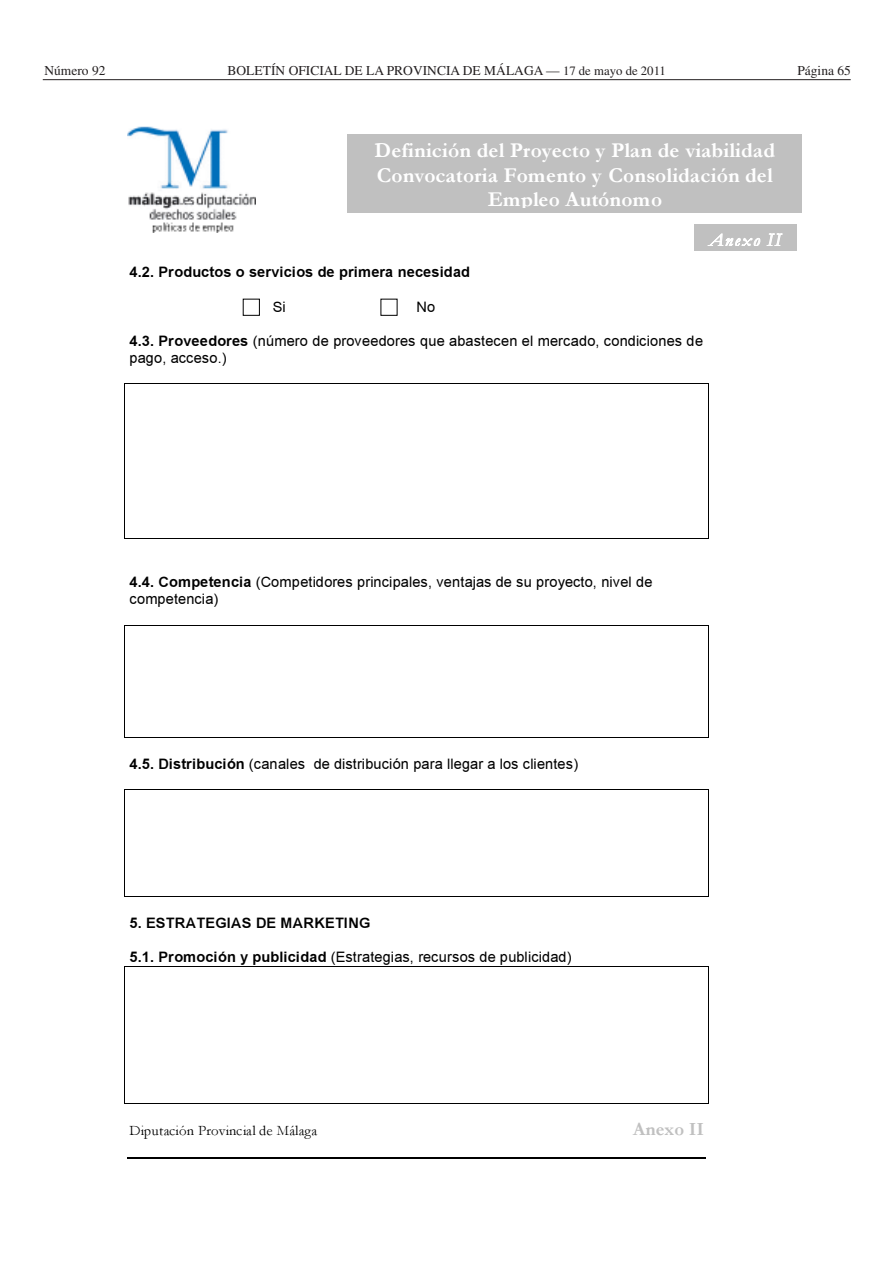
<style>
.page{position:relative;width:893px;height:1263px;background:#fff}
.page>*{position:absolute;margin:0;border:0;box-sizing:border-box;transform-origin:0 0}
.t1{font:21.45px/24.3px "Garamond Bold+T42+JCMGVI";letter-spacing:.005em;color:#fff;text-align:center}
.t2{font:18.75px "Garamond Bold+T42+JCMGVI";color:#c0c0c0}
.t3{font:18.75px "Garamond Italic+T42+CAOUQN";letter-spacing:.085em;color:#fff}
.t4{font:14.55px/17.1px "Arial MT+T42+MZRXHW";color:#000}
.t5{font:14.55px "Arial Bold MT+T42+LKUGDQ";letter-spacing:.01em;color:#000}
.t6{font:14.55px "Garamond+T42+MXCFVC";color:#000}
.t7{font:13.5px "Times";color:#231f20}
.s1{font-size:12.75px}
.s2{color:#fff}
.s3{font-family:"Arial Bold MT+T42+LKUGDQ"}
</style>
<div class="page">
<hr style="left:43px;top:79px;width:808px;height:1px;background:#231f20">
<img style="left:127px;top:126px;width:129px;height:107px">
<hr style="left:128px;top:1157px;width:578px;height:2px;background:#000">
<div style="left:347px;top:134px;width:455px;height:78px;background:#c0c0c0"></div>
<div style="left:695px;top:225px;width:102px;height:26px;background:#c0c0c0"></div>
<hr style="left:125px;top:383px;width:583px;height:1px;background:#000">
<hr style="left:124px;top:384px;width:1px;height:154px;background:#000">
<hr style="left:125px;top:538px;width:583px;height:1px;background:#000">
<hr style="left:708px;top:384px;width:1px;height:154px;background:#000">
<hr style="left:125px;top:625px;width:583px;height:1px;background:#000">
<hr style="left:124px;top:626px;width:1px;height:111px;background:#000">
<hr style="left:125px;top:737px;width:583px;height:1px;background:#000">
<hr style="left:708px;top:626px;width:1px;height:111px;background:#000">
<hr style="left:125px;top:789px;width:583px;height:1px;background:#000">
<hr style="left:124px;top:790px;width:1px;height:106px;background:#000">
<hr style="left:125px;top:896px;width:583px;height:1px;background:#000">
<hr style="left:708px;top:790px;width:1px;height:106px;background:#000">
<hr style="left:125px;top:965px;width:583px;height:1px;background:#000">
<hr style="left:124px;top:966px;width:1px;height:137px;background:#000">
<hr style="left:125px;top:1103px;width:583px;height:1px;background:#000">
<hr style="left:708px;top:966px;width:1px;height:137px;background:#000">
<div style="left:243px;top:299px;width:17px;height:17px;border:1px solid #000"></div>
<p class="t7" style="left:44px;top:65px;width:63px">Número 92</p>
<p class="t7" style="left:228px;top:65px;width:440px">BOLETÍN OFICIAL DE LA PROVINCIA DE MÁLAGA — <span class="s1">17 de mayo de 2011</span></p>
<p class="t7" style="left:797px;top:65px;width:62px">Página 65<span class="s2">#</span></p>
<h1 class="t1" style="left:375px;top:141px;width:402px">Definición del Proyecto y Plan de viabilidad<br>Convocatoria Fomento y Consolidación del<br>Empleo Autónomo</h1>
<p class="t3" style="left:709px;top:228px;width:73px">Anexo II</p>
<p class="t5" style="left:130px;top:267px;width:342px">4.2. Productos o servicios de primera necesidad</p>
<p class="t4" style="left:273px;top:299px;width:14px">Si</p>
<p class="t4" style="left:416px;top:299px;width:20px">No</p>
<p class="t4" style="left:130px;top:333px;width:575px"><span class="s3">4.3. Proveedores</span> (número de proveedores que abastecen el mercado, condiciones de pago, acceso.)</p>
<p class="t4" style="left:130px;top:574px;width:524px"><span class="s3">4.4. Competencia</span> (Competidores principales, ventajas de su proyecto, nivel de competencia)</p>
<p class="t4" style="left:130px;top:756px;width:450px"><span class="s3">4.5. Distribución</span> (canales de distribución para llegar a los clientes)</p>
<p class="t5" style="left:130px;top:917px;width:242px">5. ESTRATEGIAS DE MARKETING</p>
<p class="t4" style="left:130px;top:950px;width:443px"><span class="s3">5.1. Promoción y publicidad</span> (Estrategias, recursos de publicidad)</p>
<p class="t6" style="left:130px;top:1126px;width:189px">Diputación Provincial de Málaga</p>
<p class="t2" style="left:633px;top:1123px;width:72px">Anexo II</p>
</div>
